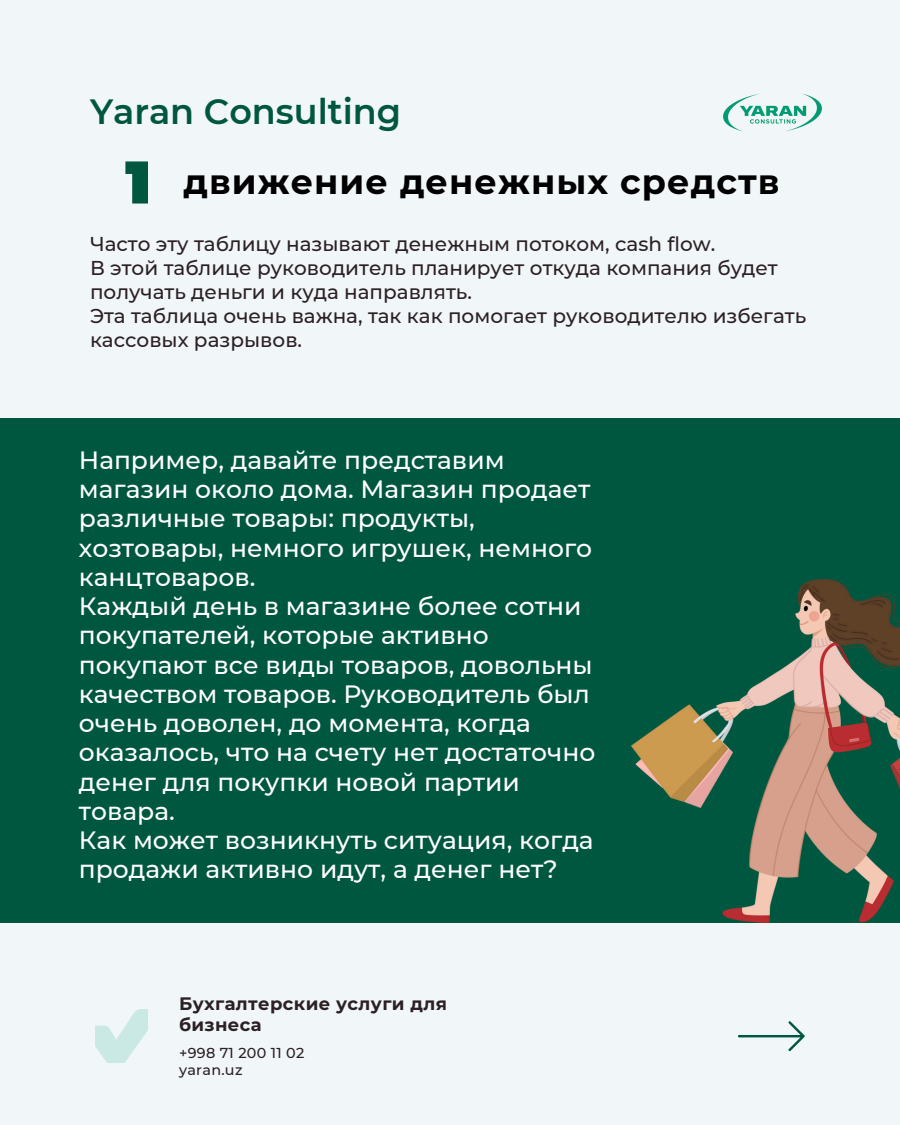
<style>
.page{position:relative;width:900px;height:1125px;background:#f1f6f9}
.page>*{position:absolute;margin:0;border:0;box-sizing:border-box;transform-origin:0 0}
.t1{font:700 35px "Montserrat";letter-spacing:.03em;color:#000}
.t2{font:600 35px "Montserrat";color:#00573f}
.t3{font:500 25px/29.2px "Montserrat";color:#fff}
.t4{font:500 20px/24px "Montserrat";color:#2b2024}
.t5{font:700 18px/21.6px "Montserrat";letter-spacing:.02em;color:#2b2024}
.t6{font:500 14.4px "Montserrat";letter-spacing:.02em;color:#2b2024}
</style>
<div class="page">
<img style="left:723px;top:93px;width:99px;height:39px">
<svg style="left:125px;top:161px;width:23px;height:42px"></svg>
<div style="left:0;top:418px;width:900px;height:505px;background:#00573f"></div>
<img style="left:631px;top:580px;width:269px;height:343px">
<img style="left:95px;top:1010px;width:52px;height:52px">
<svg style="left:738px;top:1021px;width:67px;height:30px"></svg>
<p class="t2" style="left:90px;top:90px;width:313px">Yaran Consulting</p>
<h4 class="t1" style="left:183px;top:161px;width:598px">движение денежных средств</h4>
<p class="t4" style="left:90px;top:232px;width:718px">Часто эту таблицу называют денежным потоком, cash flow.<br>В этой таблице руководитель планирует откуда компания будет получать деньги и куда направлять.<br>Эта таблица очень важна, так как помогает руководителю избегать кассовых разрывов.</p>
<p class="t3" style="left:79px;top:445px;width:518px">Например, давайте представим магазин около дома. Магазин продает различные товары: продукты, хозтовары, немного игрушек, немного канцтоваров.<br>Каждый день в магазине более сотни покупателей, которые активно покупают все виды товаров, довольны качеством товаров. Руководитель был очень доволен, до момента, когда оказалось, что на счету нет достаточно денег для покупки новой партии товара.<br>Как может возникнуть ситуация, когда продажи активно идут, а денег нет?</p>
<h3 class="t5" style="left:179px;top:993px;width:269px">Бухгалтерские услуги для бизнеса</h3>
<h2 class="t6" style="left:179px;top:1044px;width:127px">+998 71 200 11 02</h2>
<p class="t6" style="left:179px;top:1061px;width:65px">yaran.uz</p>
</div>
